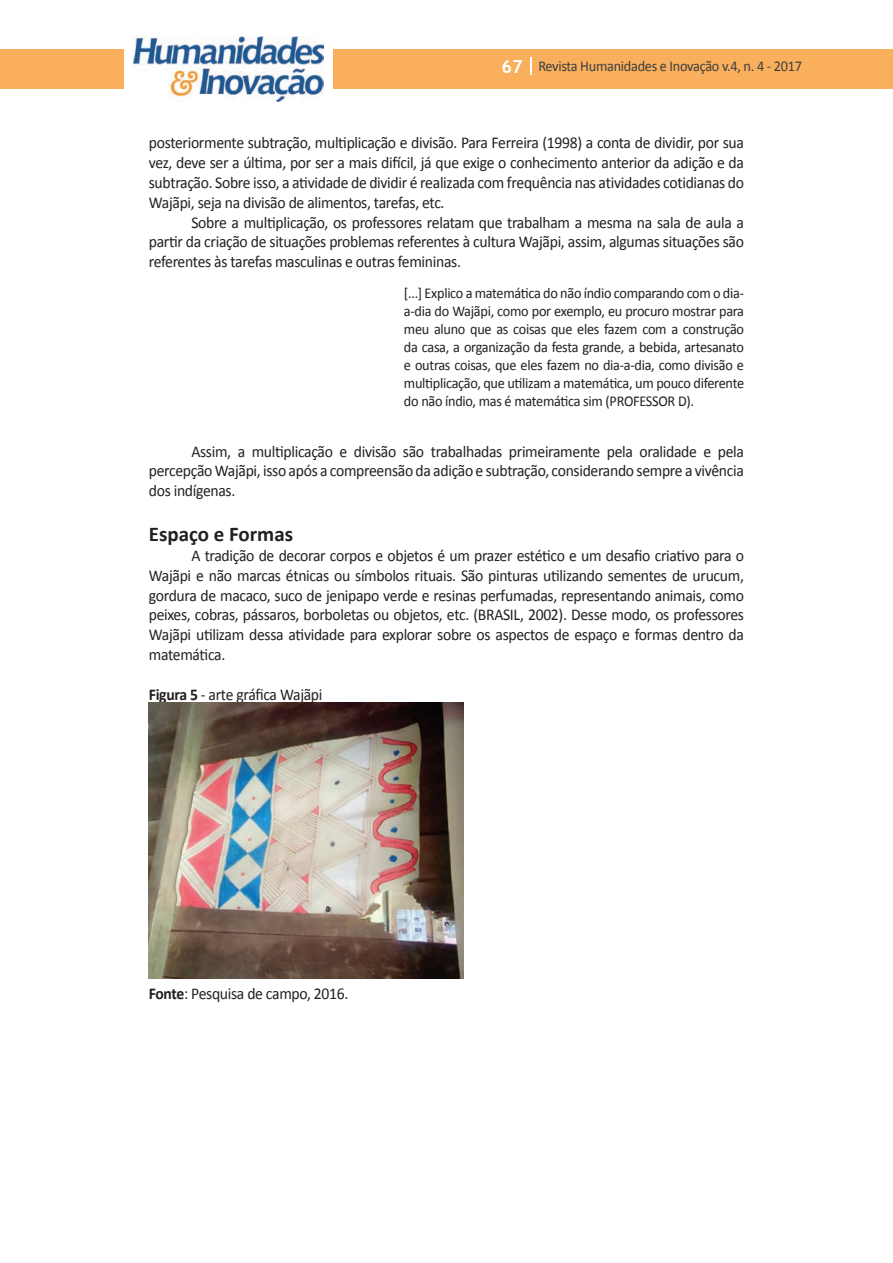
<style>
.page{position:relative;width:893px;height:1263px;background:#fff}
.page>*{position:absolute;margin:0;border:0;box-sizing:border-box;transform-origin:0 0}
.t1{font:700 21px "Calibri";color:#231f20}
.t2{font:16.5px/19.8px "Calibri";letter-spacing:-.02em;color:#231f20;text-align:justify;scale:.95 1}
.t3{font:15px/18px "Calibri";letter-spacing:-.02em;color:#231f20;text-align:justify;scale:.95 1}
.t4{font:15px "Calibri";letter-spacing:-.02em;color:#3e3e3f;scale:.95 1}
.s1{font-family:"Trebuchet MS";font-weight:700;font-size:18px;color:#fff}
.s2{font-weight:700}
</style>
<div class="page">
<div style="left:441px;top:49px;width:452px;height:39px;background:#f9af5c"></div>
<div style="left:333px;top:49px;width:108px;height:39px;background:#f9af5c"></div>
<div style="left:0;top:49px;width:124px;height:39px;background:#f9af5c"></div>
<svg style="left:530px;top:57px;width:2px;height:18px"></svg>
<img style="left:134px;top:36px;width:190px;height:65px">
<img style="left:149px;top:703px;width:315px;height:276px">
<p class="t4" style="left:501px;top:57px;width:318px"><span class="s1">67</span> Revista Humanidades e Inovação v.4, n. 4 - 2017</p>
<p class="t2" style="left:149px;top:133px;width:628px">posteriormente subtração, multiplicação e divisão. Para Ferreira (1998) a conta de dividir, por sua vez, deve ser a última, por ser a mais difícil, já que exige o conhecimento anterior da adição e da subtração. Sobre isso, a atividade de dividir é realizada com frequência nas atividades cotidianas do Wajãpi, seja na divisão de alimentos, tarefas, etc.</p>
<p class="t2" style="left:149px;top:212px;width:628px;text-indent:43px">Sobre a multiplicação, os professores relatam que trabalham a mesma na sala de aula a partir da criação de situações problemas referentes à cultura Wajãpi, assim, algumas situações são referentes às tarefas masculinas e outras femininas.</p>
<p class="t3" style="left:404px;top:284px;width:360px">[...] Explico a matemática do não índio comparando com o dia&shy;a-dia do Wajãpi, como por exemplo, eu procuro mostrar para meu aluno que as coisas que eles fazem com a construção da casa, a organização da festa grande, a bebida, artesanato e outras coisas, que eles fazem no dia-a-dia, como divisão e multiplicação, que utilizam a matemática, um pouco diferente do não índio, mas é matemática sim (PROFESSOR D).</p>
<p class="t2" style="left:149px;top:441px;width:628px;text-indent:43px">Assim, a multiplicação e divisão são trabalhadas primeiramente pela oralidade e pela percepção Wajãpi, isso após a compreensão da adição e subtração, considerando sempre a vivência dos indígenas.</p>
<p class="t1" style="left:149px;top:521px;width:146px">Espaço e Formas</p>
<p class="t2" style="left:149px;top:546px;width:628px;text-indent:43px">A tradição de decorar corpos e objetos é um prazer estético e um desafio criativo para o Wajãpi e não marcas étnicas ou símbolos rituais. São pinturas utilizando sementes de urucum, gordura de macaco, suco de jenipapo verde e resinas perfumadas, representando animais, como peixes, cobras, pássaros, borboletas ou objetos, etc. (BRASIL, 2002). Desse modo, os professores Wajãpi utilizam dessa atividade para explorar sobre os aspectos de espaço e formas dentro da matemática.</p>
<p class="t2" style="left:149px;top:684px;width:184px"><span class="s2">Figura 5</span> - arte gráfica Wajãpi</p>
<p class="t2" style="left:149px;top:983px;width:212px"><span class="s2">Fonte</span>: Pesquisa de campo, 2016.</p>
</div>
